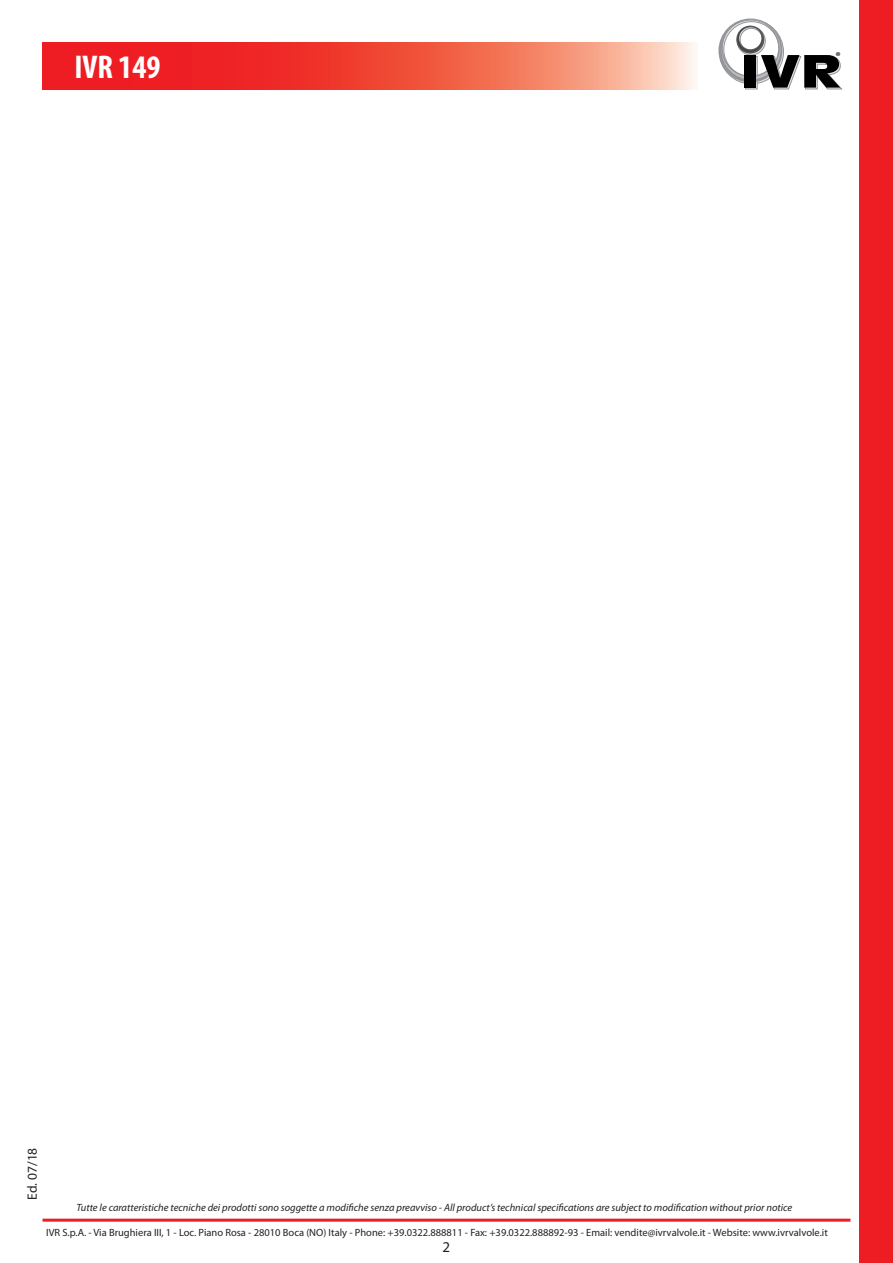
<style>
.page{position:relative;width:893px;height:1263px;background:#fff}
.page>*{position:absolute;margin:0;border:0;box-sizing:border-box;transform-origin:0 0}
.t1{font:700 condensed 33px "Myriad Pro";color:#fff}
.t2{font:15px "Myriad Pro";color:#231f20}
.t3{font:13.5px "Myriad Pro";color:#231f20}
.t4{font:700 11.55px "Myriad Pro";color:#231f20}
.t5{font:10.5px "Myriad Pro";color:#231f20}
.t6{font:italic 10.5px "Myriad Pro";color:#231f20}
</style>
<div class="page">
<div style="left:859px;top:0;width:34px;height:1263px;background:#ee1d23"></div>
<hr style="left:43px;top:1219px;width:807px;height:3px;background:#ee1d23">
<svg style="left:718px;top:19px;width:124px;height:70px"></svg>
<svg style="left:43px;top:43px;width:652px;height:46px;background:#f1584b"></svg>
<h1 class="t1" style="left:74px;top:47px;width:88px">IVR 149</h1>
<p class="t4" style="left:835px;top:49px;width:7px">®</p>
<p class="t3" style="left:24px;top:1199px;width:54px;rotate:-90deg">Ed. 07/18</p>
<p class="t6" style="left:77px;top:1201px;width:717px">Tutte le caratteristiche tecniche dei prodotti sono soggette a modifiche senza preavviso - All product’s technical specifications are subject to modification without prior notice</p>
<p class="t5" style="left:46px;top:1225px;width:783px">IVR S.p.A. - Via Brughiera III, 1 - Loc. Piano Rosa - 28010 Boca (NO) Italy - Phone: +39.0322.888811 - Fax: +39.0322.888892-93 - Email: vendite@ivrvalvole.it - Website: www.ivrvalvole.it</p>
<h2 class="t2" style="left:443px;top:1237px;width:9px">2</h2>
</div>
